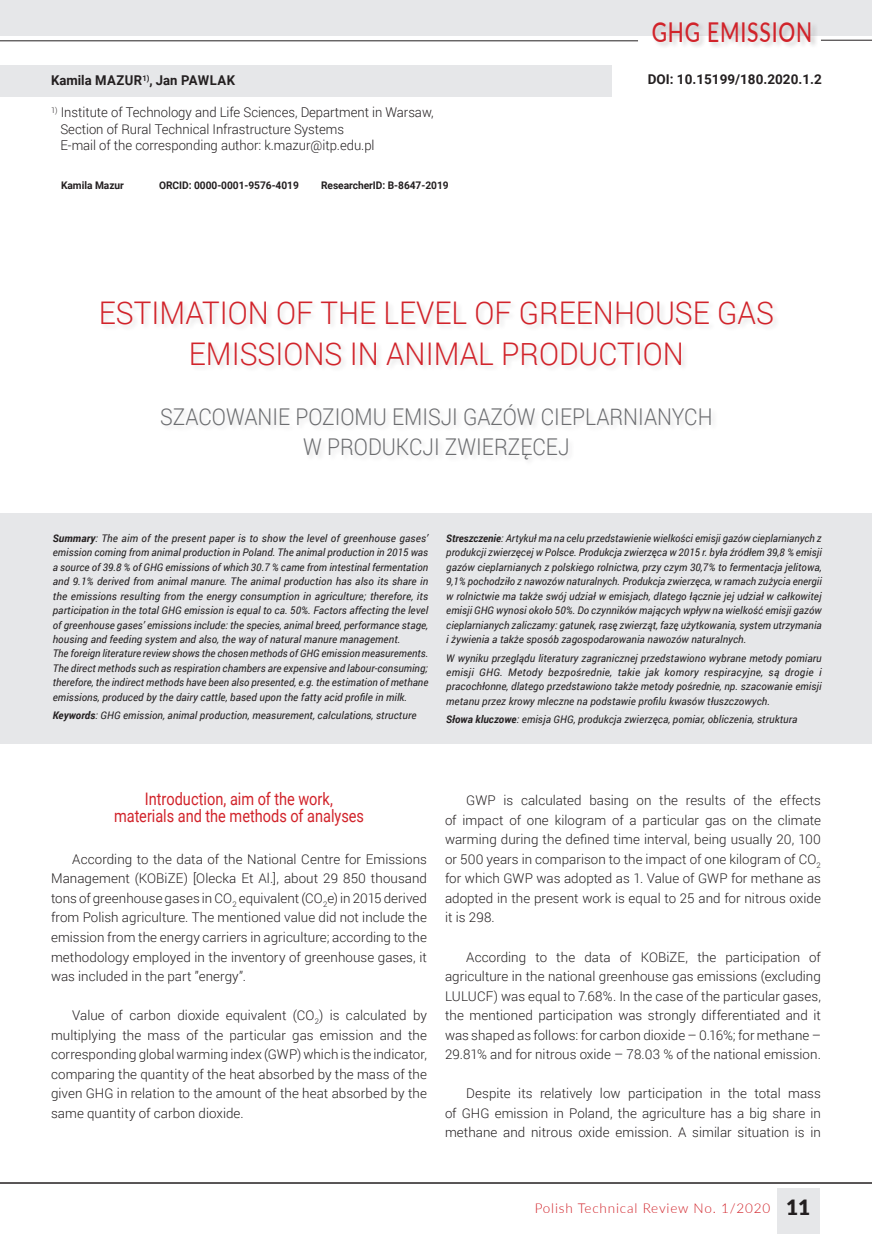
<style>
.page{position:relative;width:872px;height:1234px;background:#fff}
.page>*{position:absolute;margin:0;border:0;box-sizing:border-box;transform-origin:0 0}
.TYT_NOWY{font:300 31.2px/40.5px "Roboto";color:#d1232a;text-align:center;scale:.95 1}
.t1{font:500 27.3px "Lato";letter-spacing:.04em;color:#d1232a;scale:.77 1}
.TYT_angielski{font:300 23.1px "Roboto";color:#6c6d70;scale:.91 1}
.SRODTYTOL{font:17.25px/16.5px "Roboto";color:#d1232a;text-align:center;scale:.84 1}
.Autor_teksttttt{font:300 13.5px "Roboto";letter-spacing:-.005em;color:#231f20}
.t2{font:300 13.5px "Lato";letter-spacing:.06em;color:#d1232a}
.DOI{font:700 13.5px "Roboto";color:#231f20}
.AUTOR{font:700 13.5px "Roboto";letter-spacing:.01em;color:#231f20}
.Tekst_podstawowy_21{font:300 13.35px/19.5px "Roboto";letter-spacing:.005em;color:#231f20;text-align:justify}
.STRESZCZENIA{font:italic 10.5px/14.4px "Roboto";letter-spacing:.01em;color:#231f20;text-align:justify}
.STRESZCZENIA-2{font:italic 10.5px/14.4px "Roboto";letter-spacing:.01em;color:#231f20;text-align:justify;scale:.95 1}
.Autor_teksttttt-2{font:700 10.5px "Roboto";letter-spacing:-.005em;color:#231f20}
.s1{font-weight:700}
.s2{font-weight:900;font-size:21px;color:#231f20}
</style>
<div class="page">
<div style="left:777px;top:1187px;width:43px;height:46px;background:#e6e7e9"></div>
<hr style="left:0;top:40px;width:638px;height:1px;background:#231f20">
<hr style="left:821px;top:40px;width:51px;height:1px;background:#231f20">
<hr style="left:0;top:1182px;width:872px;height:1px;background:#231f20">
<div style="left:0;top:0;width:872px;height:36px;background:#e6e7e9"></div>
<div style="left:0;top:66px;width:611px;height:31px;background:#e6e7e9"></div>
<div style="left:0;top:513px;width:872px;height:230px;background:#e6e7e9"></div>
<div style="left:651px;top:21px;width:167px;height:28px;background:#231f20;opacity:.22"></div>
<p class="AUTOR" style="left:51px;top:71px;width:186px">Kamila MAZUR<sup>1)</sup>, Jan PAWLAK</p>
<p class="Autor_teksttttt" style="left:51px;top:103px;width:384px"><sup>1)</sup> Institute of Technology and Life Sciences, Department in Warsaw,</p>
<p class="Autor_teksttttt" style="left:60px;top:119px;width:285px">Section of Rural Technical Infrastructure Systems</p>
<p class="Autor_teksttttt" style="left:60px;top:136px;width:315px">E-mail of the corresponding author: k.mazur@itp.edu.pl</p>
<p class="Autor_teksttttt-2" style="left:61px;top:177px;width:64px">Kamila Mazur</p>
<p class="Autor_teksttttt-2" style="left:159px;top:177px;width:141px">ORCID: 0000-0001-9576-4019</p>
<p class="Autor_teksttttt-2" style="left:321px;top:177px;width:129px">ResearcherID: B-8647-2019</p>
<p class="t1" style="left:651px;top:12px;width:210px">GHG EMISSION</p>
<p class="DOI" style="left:648px;top:69px;width:175px">DOI: 10.15199/180.2020.1.2</p>
<p class="TYT_NOWY" style="left:99px;top:292px;width:712px">ESTIMATION OF THE LEVEL OF GREENHOUSE GAS<br>EMISSIONS IN ANIMAL PRODUCTION</p>
<p class="TYT_angielski" style="left:160px;top:400px;width:608px">SZACOWANIE POZIOMU EMISJI GAZÓW CIEPLARNIANYCH</p>
<p class="TYT_angielski" style="left:303px;top:430px;width:294px">W PRODUKCJI ZWIERZĘCEJ</p>
<p class="STRESZCZENIA" style="left:53px;top:530px;width:377px"><span class="s1">Summary</span>: The aim of the present paper is to show the level of greenhouse gases’ emission coming from animal production in Poland. The animal production in 2015 was a source of 39.8 % of GHG emissions of which 30.7 % came from intestinal fermentation and 9.1% derived from animal manure. The animal production has also its share in the emissions resulting from the energy consumption in agriculture; therefore, its participation in the total GHG emission is equal to ca. 50%. Factors affecting the level of greenhouse gases’ emissions include: the species, animal breed, performance stage, housing and feeding system and also, the way of natural manure management.</p>
<p class="STRESZCZENIA-2" style="left:53px;top:646px;width:397px">The foreign literature review shows the chosen methods of GHG emission measurements.<br>The direct methods such as respiration chambers are expensive and labour-consuming; therefore, the indirect methods have been also presented, e.g. the estimation of methane emissions, produced by the dairy cattle, based upon the fatty acid profile in milk.</p>
<p class="STRESZCZENIA" style="left:53px;top:707px;width:365px"><span class="s1">Keywords</span>: GHG emission, animal production, measurement, calculations, structure</p>
<p class="STRESZCZENIA-2" style="left:446px;top:530px;width:397px"><span class="s1">Streszczenie</span>: Artykuł ma na celu przedstawienie wielkości emisji gazów cieplarnianych z produkcji zwierzęcej w Polsce. Produkcja zwierzęca w 2015 r. była źródłem 39,8 % emisji gazów cieplarnianych z polskiego rolnictwa, przy czym 30,7% to fermentacja jelitowa, 9,1% pochodziło z nawozów naturalnych. Produkcja zwierzęca, w ramach zużycia energii w rolnictwie ma także swój udział w emisjach, dlatego łącznie jej udział w całkowitej emisji GHG wynosi około 50%. Do czynników mających wpływ na wielkość emisji gazów cieplarnianych zaliczamy: gatunek, rasę zwierząt, fazę użytkowania, system utrzymania i żywienia a także sposób zagospodarowania nawozów naturalnych.</p>
<p class="STRESZCZENIA" style="left:446px;top:650px;width:377px">W wyniku przeglądu literatury zagranicznej przedstawiono wybrane metody pomiaru emisji GHG. Metody bezpośrednie, takie jak komory respiracyjne, są drogie i pracochłonne, dlatego przedstawiono także metody pośrednie, np. szacowanie emisji metanu przez krowy mleczne na podstawie profilu kwasów tłuszczowych.</p>
<p class="STRESZCZENIA" style="left:446px;top:712px;width:353px"><span class="s1">Słowa kluczowe</span>: emisja GHG, produkcja zwierzęca, pomiar, obliczenia, struktura</p>
<p class="SRODTYTOL" style="left:114px;top:789px;width:299px">Introduction, aim of the work, materials and the methods of analyses</p>
<p class="Tekst_podstawowy_21" style="left:51px;top:848px;width:377px;text-indent:21px">According to the data of the National Centre for Emissions Management (KOBiZE) [Olecka Et Al.], about 29 850 thousand tons of greenhouse gases in CO<sub>2</sub> equivalent (CO<sub>2</sub>e) in 2015 derived from Polish agriculture. The mentioned value did not include the emission from the energy carriers in agriculture; according to the methodology employed in the inventory of greenhouse gases, it was included in the part ”energy”.</p>
<p class="Tekst_podstawowy_21" style="left:51px;top:1004px;width:377px;text-indent:21px">Value of carbon dioxide equivalent (CO<sub>2</sub>) is calculated by multiplying the mass of the particular gas emission and the corresponding global warming index (GWP) which is the indicator, comparing the quantity of the heat absorbed by the mass of the given GHG in relation to the amount of the heat absorbed by the same quantity of carbon dioxide.</p>
<p class="Tekst_podstawowy_21" style="left:445px;top:790px;width:377px;text-indent:21px">GWP is calculated basing on the results of the effects of impact of one kilogram of a particular gas on the climate warming during the defined time interval, being usually 20, 100 or 500 years in comparison to the impact of one kilogram of CO<sub>2 </sub>for which GWP was adopted as 1. Value of GWP for methane as adopted in the present work is equal to 25 and for nitrous oxide it is 298.</p>
<p class="Tekst_podstawowy_21" style="left:445px;top:946px;width:377px;text-indent:21px">According to the data of KOBiZE, the participation of agriculture in the national greenhouse gas emissions (excluding LULUCF) was equal to 7.68%. In the case of the particular gases, the mentioned participation was strongly differentiated and it was shaped as follows: for carbon dioxide – 0.16%; for methane – 29.81% and for nitrous oxide – 78.03 % of the national emission.</p>
<p class="Tekst_podstawowy_21" style="left:445px;top:1082px;width:377px;text-indent:21px">Despite its relatively low participation in the total mass of GHG emission in Poland, the agriculture has a big share in methane and nitrous oxide emission. A similar situation is in</p>
<p class="t2" style="left:534px;top:1198px;width:277px">Polish Technical Review No. 1/2020 <span class="s2">11</span></p>
</div>
